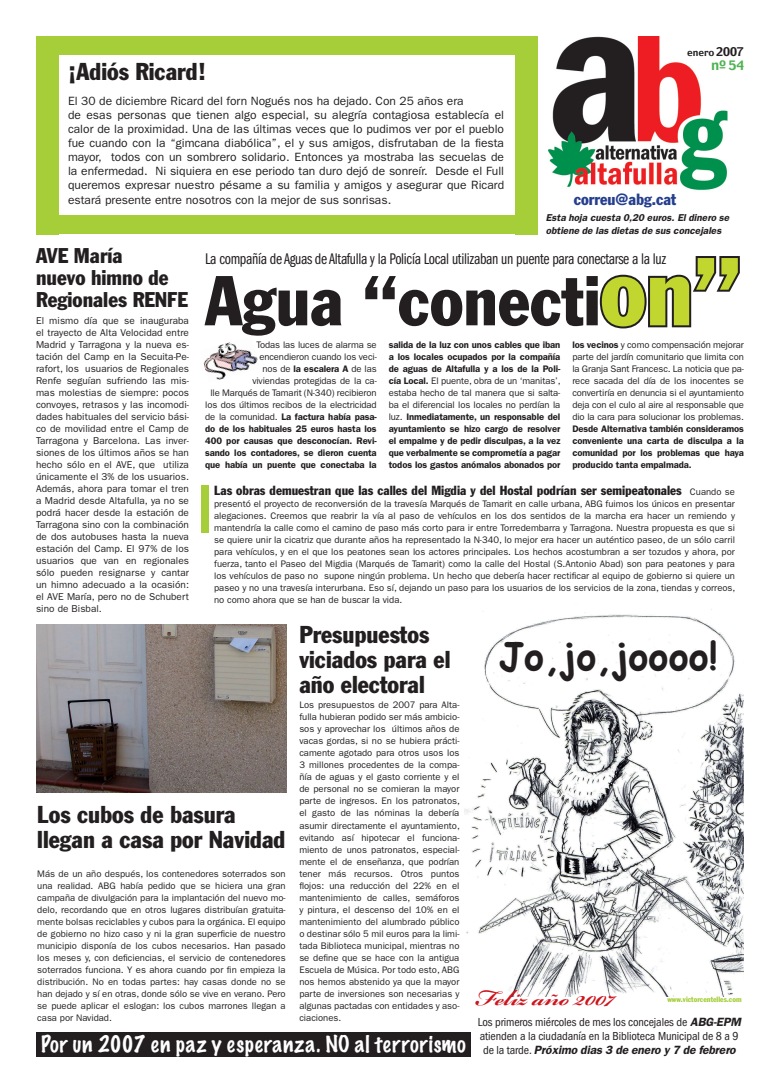
<style>
.page{position:relative;width:780px;height:1092px;background:#fff}
.page>*{position:absolute;margin:0;border:0;box-sizing:border-box;transform-origin:0 0}
.t1{font:condensed 69.2px "Franklin Gothic";color:#231f20}
.t2{font:700 38.2px "Comic Sans MS";color:#231f20}
.t3{font:700 34px "Bickham Script Pro";color:#cd151d}
.t4{font:condensed 24px/25px "Franklin Gothic";color:#231f20}
.t5{font:100 21px "Marker Felt";letter-spacing:.04em;color:#fff}
.t6{font:condensed 21px/22px "Franklin Gothic";color:#231f20}
.t7{font:16px "Franklin Gothic Book Cmpr";letter-spacing:-.02em;color:#231f20}
.t8{font:condensed 16px "Franklin Gothic";color:#253f8e}
.t9{font:condensed 13px "Franklin Gothic";color:#231f20}
.t10{font:13px "Charcoal";color:#4eb352}
.t11{font:12px/14px "Franklin Gothic";color:#231f20}
.t12{font:condensed 12px/14px "Franklin Gothic";letter-spacing:-.01em;color:#231f20}
.t13{font:10px/12px "Franklin Gothic";letter-spacing:.005em;color:#231f20;text-align:justify}
.t14{font:italic 600 10px/13px "Franklin Gothic";color:#231f20}
.t15{font:9.5px/12px "Franklin Gothic";letter-spacing:-.01em;color:#231f20;text-align:justify}
.t16{font:600 9.5px/12px "Franklin Gothic";letter-spacing:-.01em;color:#231f20;text-align:justify}
.t17{font:9px "Charcoal";letter-spacing:-.005em;color:#231f20}
.t18{font:condensed 7.5px "Franklin Gothic";color:#a6ce39}
.s1{font-size:12px}
.s2{font-size:94.4px;color:#c1d72f}
.s3{font-weight:600}
.s4{font-weight:400}
.s5{font-stretch:normal;font-size:9.5px}
.s6{font-weight:600;font-style:italic;font-stretch:normal}
</style>
<div class="page">
<img style="left:548px;top:36px;width:180px;height:154px">
<div style="left:515px;top:36px;width:22px;height:198px;background:#a6ce39"></div>
<img style="left:36px;top:624px;width:250px;height:168px">
<img style="left:464px;top:609px;width:280px;height:387px">
<div style="left:37px;top:36px;width:22px;height:198px;background:#a6ce39"></div>
<div style="left:37px;top:216px;width:500px;height:18px;background:#a6ce39"></div>
<div style="left:37px;top:36px;width:500px;height:19px;background:#a6ce39"></div>
<img style="left:203px;top:342px;width:55px;height:38px">
<div style="left:201px;top:486px;width:8px;height:47px;background:#a6ce39"></div>
<svg style="left:599px;top:256px;width:141px;height:73px"></svg>
<div style="left:36px;top:1032px;width:435px;height:24px;background:#231f20"></div>
<h3 class="t4" style="left:68px;top:59px;width:139px">¡Adiós Ricard!</h3>
<p class="t11" style="left:68px;top:94px;width:437px">El 30 de diciembre Ricard del forn Nogués nos ha dejado. Con 25 años era<br>de esas personas que tienen algo especial, su alegría contagiosa establecía el calor de la proximidad. Una de las últimas veces que lo pudimos ver por el pueblo fue cuando con la “gimcana diabólica”, el y sus amigos, disfrutaban de la fiesta mayor, todos con un sombrero solidario. Entonces ya mostraba las secuelas de la enfermedad. Ni siquiera en ese periodo tan duro dejó de sonreír. Desde el Full queremos expresar nuestro pésame a su familia y amigos y asegurar que Ricard estará presente entre nosotros con la mejor de sus sonrisas.</p>
<p class="t17" style="left:687px;top:47px;width:58px">enero <span class="s1">2007</span></p>
<h3 class="t10" style="left:711px;top:57px;width:34px">nº 54</h3>
<h3 class="t8" style="left:573px;top:189px;width:104px">correu@abg.cat</h3>
<p class="t14" style="left:545px;top:211px;width:185px">Esta hoja cuesta 0,20 euros. El dinero se obtiene de las dietas de sus concejales</p>
<h3 class="t6" style="left:36px;top:244px;width:153px">AVE María<br>nuevo himno de<br>Regionales RENFE</h3>
<p class="t13" style="left:36px;top:315px;width:154px">El mismo día que se inauguraba el trayecto de Alta Velocidad entre Madrid y Tarragona y la nueva es&shy;tación del Camp en la Secuita-Pe&shy;rafort, los usuarios de Regionales Renfe seguían sufriendo las mis&shy;mas molestias de siempre: pocos convoyes, retrasos y las incomodi&shy;dades habituales del servicio bási&shy;co de movilidad entre el Camp de Tarragona y Barcelona. Las inver&shy;siones de los últimos años se han hecho sólo en el AVE, que utiliza únicamente el 3% de los usuarios.<br>Además, ahora para tomar el tren a Madrid desde Altafulla, ya no se podrá hacer desde la estación de Tarragona sino con la combinación de dos autobuses hasta la nueva estación del Camp. El 97% de los usuarios que van en regionales sólo pueden resignarse y cantar un himno adecuado a la ocasión: el AVE María, pero no de Schubert sino de Bisbal.</p>
<h3 class="t7" style="left:205px;top:250px;width:462px">La compañía de Aguas de Altafulla y la Policía Local utilizaban un puente para conectarse a la luz</h3>
<h1 class="t1" style="left:205px;top:258px;width:538px">Agua “conecti<span class="s2">on”</span></h1>
<p class="t15" style="left:205px;top:339px;width:173px;text-align:right">Todas las luces de alarma se encendieron cuando los veci-<br>nos de <span class="s3">la escalera A</span> de las<br>viviendas protegidas de la ca-<br>lle Marqués de Tamarit (N-340) recibieron los dos últimos recibos de la electricidad de la comunidad. <span class="s3">La factura había pasa&shy;do de los habituales 25 euros hasta los 400 por causas que desconocían. Revi&shy;sando los contadores, se dieron cuenta que había un puente que conectaba la</span></p>
<p class="t16" style="left:389px;top:339px;width:173px">salida de la luz con unos cables que iban a los locales ocupados por la compañía de aguas de Altafulla y a los de la Poli&shy;cía Local. <span class="s4">El puente, obra de un ‘manitas’, estaba hecho de tal manera que si salta&shy;ba el diferencial los locales no perdían la luz.</span> Inmediatamente, un responsable del ayuntamiento se hizo cargo de resolver el empalme y de pedir disculpas, a la vez que verbalmente se comprometía a pagar todos los gastos anómalos abonados por</p>
<p class="t15" style="left:572px;top:339px;width:173px"><span class="s3">los vecinos</span> y como compensación mejorar parte del jardín comunitario que limita con la Granja Sant Francesc. La noticia que pa&shy;rece sacada del día de los inocentes se convertiría en denuncia si el ayuntamiento deja con el culo al aire al responsable que dio la cara para solucionar los problemas.</p>
<p class="t16" style="left:572px;top:423px;width:173px">Desde Alternativa también consideramos conveniente una carta de disculpa a la comunidad por los problemas que haya producido tanta empalmada.</p>
<h3 class="t9" style="left:214px;top:482px;width:522px">Las obras demuestran que las calles del Migdia y del Hostal podrían ser semipeatonales <span class="s5">Cuando se</span></h3>
<p class="t15" style="left:214px;top:498px;width:522px">presentó el proyecto de reconversión de la travesía Marqués de Tamarit en calle urbana, ABG fuimos los únicos en presentar alegaciones. Creemos que reabrir la vía al paso de vehículos en los dos sentidos de la marcha era hacer un remiendo y mantendría la calle como el camino de paso más corto para ir entre Torredembarra y Tarragona. Nuestra propuesta es que si se quiere unir la cicatriz que durante años ha representado la N-340, lo mejor era hacer un auténtico paseo, de un sólo carril para vehículos, y en el que los peatones sean los actores principales. Los hechos acostumbran a ser tozudos y ahora, por fuerza, tanto el Paseo del Migdia (Marqués de Tamarit) como la calle del Hostal (S.Antonio Abad) son para peatones y para los vehículos de paso no supone ningún problema. Un hecho que debería hacer rectificar al equipo de gobierno si quiere un paseo y no una travesía interurbana. Eso sí, dejando un paso para los usuarios de los servicios de la zona, tiendas y correos, no como ahora que se han de buscar la vida.</p>
<h3 class="t4" style="left:37px;top:801px;width:250px">Los cubos de basura llegan a casa por Navidad</h3>
<p class="t15" style="left:37px;top:867px;width:250px">Más de un año después, los contenedores soterrados son una realidad. ABG había pedido que se hiciera una gran campaña de divulgación para la implantación del nuevo mo&shy;delo, recordando que en otros lugares distribuían gratuita&shy;mente bolsas reciclables y cubos para la orgánica. El equipo de gobierno no hizo caso y ni la gran superficie de nuestro municipio disponía de los cubos necesarios. Han pasado los meses y, con deficiencias, el servicio de contenedores soterrados funciona. Y es ahora cuando por fin empieza la distribución. No en todas partes: hay casas donde no se han dejado y sí en otras, donde sólo se vive en verano. Pero se puede aplicar el eslogan: los cubos marrones llegan a casa por Navidad.</p>
<h3 class="t4" style="left:299px;top:621px;width:153px">Presupuestos viciados para el año electoral</h3>
<p class="t15" style="left:299px;top:699px;width:162px">Los presupuestos de 2007 para Alta&shy;fulla hubieran podido ser más ambicio&shy;sos y aprovechar los últimos años de vacas gordas, si no se hubiera prácti&shy;camente agotado para otros usos los 3 millones procedentes de la compa&shy;ñía de aguas y el gasto corriente y el de personal no se comieran la mayor parte de ingresos. En los patronatos, el gasto de las nóminas la debería asumir directamente el ayuntamiento, evitando así hipotecar el funciona&shy;miento de unos patronatos, especial&shy;mente el de enseñanza, que podrían tener más recursos. Otros puntos flojos: una reducción del 22% en el mantenimiento de calles, semáforos y pintura, el descenso del 10% en el mantenimiento del alumbrado público o destinar sólo 5 mil euros para la limi&shy;tada Biblioteca municipal, mientras no se define que se hace con la antigua Escuela de Música. Por todo esto, ABG nos hemos abstenido ya que la mayor parte de inversiones son necesarias y algunas pactadas con entidades y aso&shy;ciaciones.</p>
<h3 class="t5" style="left:41px;top:1033px;width:426px">Por un 2007 en paz y esperanza. NO al terrorismo</h3>
<h2 class="t2" style="left:499px;top:628px;width:221px">Jo,jo,joooo!</h2>
<h3 class="t3" style="left:475px;top:973px;width:140px">Feliz año 2007</h3>
<p class="t18" style="left:667px;top:994px;width:76px">www.victorcentelles.com</p>
<p class="t12" style="left:478px;top:1014px;width:264px">Los primeros miércoles de mes los concejales de <span class="s6">ABG-EPM </span>atienden a la ciudadanía en la Biblioteca Municipal de 8 a 9 de la tarde. <span class="s6">Próximo dias 3 de enero y 7 de febrero</span></p>
</div>
